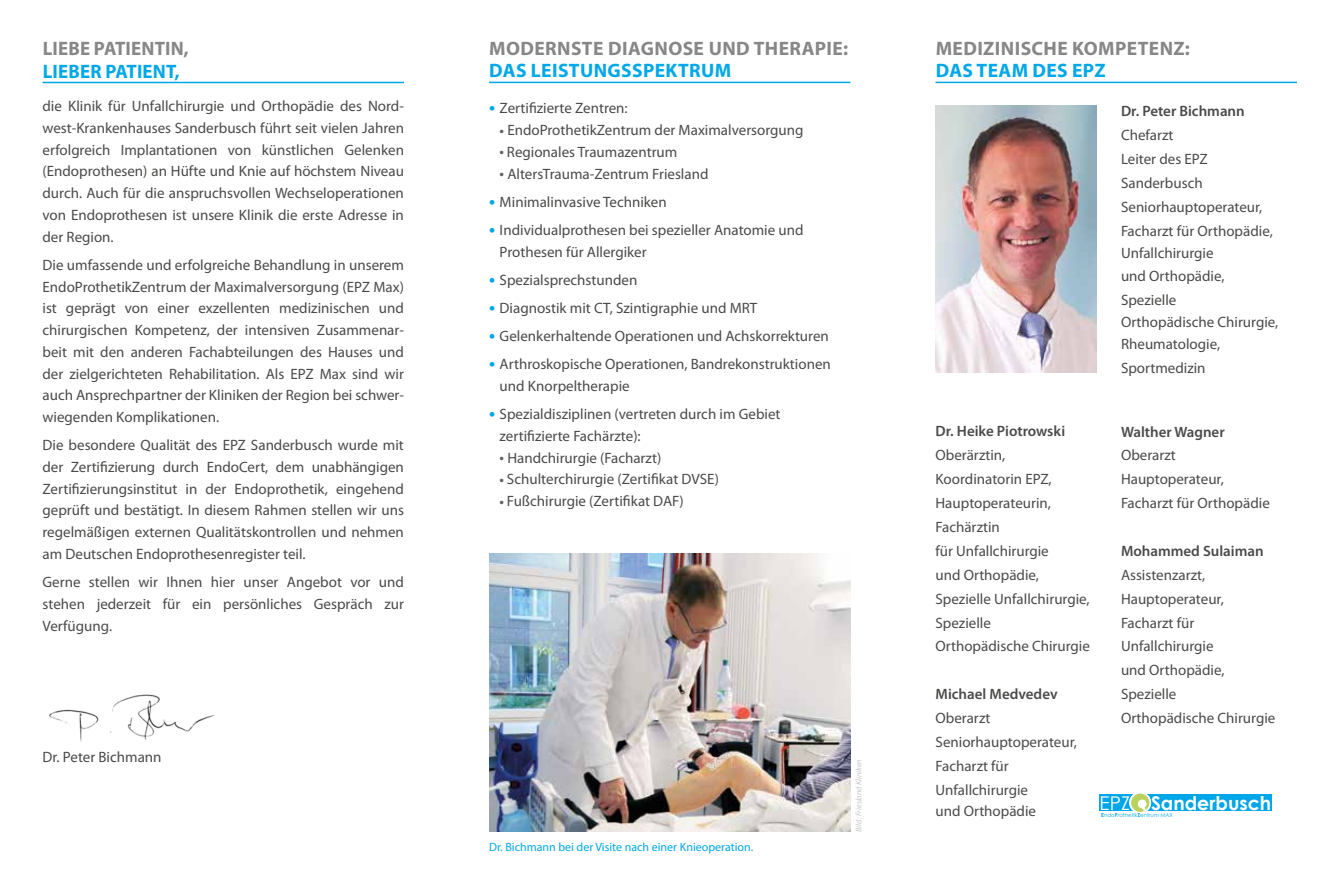
<style>
.page{position:relative;width:1331px;height:893px;background:#fff}
.page>*{position:absolute;margin:0;border:0;box-sizing:border-box;transform-origin:0 0}
.t1{font:700 19.5px "Myriad Pro";letter-spacing:.02em;color:#878787}
.t2{font:700 19.5px "Myriad Pro";letter-spacing:.02em;color:#00a8e7}
.t3{font:700 18.9px "Century Gothic";color:#fff}
.t4{font:15px/23.9px "Myriad Pro";color:#4a4a49}
.t5{font:600 15px "Myriad Pro";color:#4a4a49}
.t6{font:12px "Myriad Variable Concept";color:#00a8e7}
.t7{font:italic 8.25px "Myriad Pro";color:#c6c6c6}
.t8{font:5.4px "Century Gothic";color:#00a6e8}
.s1{font-weight:700;font-size:18px;color:#00a8e7}
.s2{font-weight:700;font-size:13.5px;color:#646363}
.s3{font-weight:400}
.s4{font-weight:700}
</style>
<div class="page">
<hr style="left:935px;top:82px;width:362px;height:1px;background:#00a8e7">
<img style="left:935px;top:105px;width:161px;height:267px">
<hr style="left:43px;top:82px;width:361px;height:1px;background:#00a8e7">
<img style="left:49px;top:694px;width:166px;height:48px">
<img style="left:489px;top:553px;width:361px;height:279px">
<hr style="left:489px;top:82px;width:361px;height:1px;background:#00a8e7">
<div style="left:1100px;top:795px;width:172px;height:16px;background:#00a6e8"></div>
<div style="left:1130px;top:793px;width:20px;height:20px;background:#bad15e;border-radius:50%"></div>
<div style="left:1129px;top:792px;width:22px;height:22px;border:2px solid #fff;border-radius:50%"></div>
<svg style="left:1138px;top:799px;width:8px;height:9px"></svg>
<svg style="left:1129px;top:802px;width:23px;height:12px"></svg>
<h1 class="t1" style="left:43px;top:36px;width:148px">LIEBE PATIENTIN,</h1>
<h1 class="t2" style="left:43px;top:58px;width:139px">LIEBER PATIENT,</h1>
<p class="t4" style="left:43px;top:95px;width:363px;line-height:21.8px;text-align:justify">die Klinik für Unfallchirurgie und Orthopädie des Nord&shy;west-Krankenhauses Sanderbusch führt seit vielen Jahren erfolgreich Implantationen von künstlichen Gelenken (Endoprothesen) an Hüfte und Knie auf höchstem Niveau durch. Auch für die anspruchsvollen Wechseloperationen von Endoprothesen ist unsere Klinik die erste Adresse in der Region.</p>
<p class="t4" style="left:43px;top:254px;width:363px;line-height:21.8px;text-align:justify">Die umfassende und erfolgreiche Behandlung in unserem EndoProthetikZentrum der Maximalversorgung (EPZ Max) ist geprägt von einer exzellenten medizinischen und chirurgischen Kompetenz, der intensiven Zusammenar&shy;beit mit den anderen Fachabteilungen des Hauses und der zielgerichteten Rehabilitation. Als EPZ Max sind wir auch Ansprechpartner der Kliniken der Region bei schwer&shy;wiegenden Komplikationen.</p>
<p class="t4" style="left:43px;top:434px;width:363px;line-height:21.8px;text-align:justify">Die besondere Qualität des EPZ Sanderbusch wurde mit der Zertifizierung durch EndoCert, dem unabhängigen Zertifizierungsinstitut in der Endoprothetik, eingehend geprüft und bestätigt. In diesem Rahmen stellen wir uns regelmäßigen externen Qualitätskontrollen und nehmen am Deutschen Endoprothesenregister teil.</p>
<p class="t4" style="left:43px;top:571px;width:363px;line-height:21.8px;text-align:justify">Gerne stellen wir Ihnen hier unser Angebot vor und stehen jederzeit für ein persönliches Gespräch zur Verfügung.</p>
<p class="t4" style="left:43px;top:745px;width:121px">Dr. Peter Bichmann</p>
<h1 class="t1" style="left:489px;top:36px;width:360px">MODERNSTE DIAGNOSE UND THERAPIE:</h1>
<h1 class="t2" style="left:489px;top:57px;width:243px">DAS LEISTUNGSSPEKTRUM</h1>
<p class="t4" style="left:489px;top:96px;width:140px"><span class="s1">•</span> Zertifizierte Zentren:</p>
<p class="t4" style="left:500px;top:118px;width:305px"><span class="s2">•</span> EndoProthetikZentrum der Maximalversorgung</p>
<p class="t4" style="left:500px;top:140px;width:179px"><span class="s2">•</span> Regionales Traumazentrum</p>
<p class="t4" style="left:500px;top:161px;width:210px"><span class="s2">•</span> AltersTrauma-Zentrum Friesland</p>
<p class="t4" style="left:489px;top:190px;width:179px"><span class="s1">•</span> Minimalinvasive Techniken</p>
<p class="t4" style="left:500px;top:219px;width:305px;line-height:21.8px;text-indent:-11px"><span class="s1">•</span> Individualprothesen bei spezieller Anatomie und<br>Prothesen für Allergiker</p>
<p class="t4" style="left:489px;top:268px;width:150px"><span class="s1">•</span> Spezialsprechstunden</p>
<p class="t4" style="left:489px;top:296px;width:270px"><span class="s1">•</span> Diagnostik mit CT, Szintigraphie und MRT</p>
<p class="t4" style="left:489px;top:324px;width:341px"><span class="s1">•</span> Gelenkerhaltende Operationen und Achskorrekturen</p>
<p class="t4" style="left:500px;top:353px;width:333px;line-height:21.8px;text-indent:-11px"><span class="s1">•</span> Arthroskopische Operationen, Bandrekonstruktionen und Knorpeltherapie</p>
<p class="t4" style="left:500px;top:403px;width:282px;line-height:21.8px;text-indent:-11px"><span class="s1">•</span> Spezialdisziplinen (vertreten durch im Gebiet zertifizierte Fachärzte):</p>
<p class="t4" style="left:500px;top:445px;width:163px"><span class="s2">•</span> Handchirurgie (Facharzt)</p>
<p class="t4" style="left:500px;top:467px;width:221px"><span class="s2">•</span> Schulterchirurgie (Zertifikat DVSE)</p>
<p class="t4" style="left:500px;top:489px;width:186px"><span class="s2">•</span> Fußchirurgie (Zertifikat DAF)</p>
<p class="t6" style="left:489px;top:839px;width:266px">Dr. Bichmann bei der Visite nach einer Knieoperation.</p>
<p class="t7" style="left:853px;top:832px;width:74px;rotate:-90deg">Bild: Friesland Kliniken</p>
<h1 class="t1" style="left:936px;top:36px;width:256px">MEDIZINISCHE KOMPETENZ:</h1>
<h1 class="t2" style="left:936px;top:57px;width:172px">DAS TEAM DES EPZ</h1>
<p class="t5" style="left:1121px;top:102px;width:125px">Dr. Peter Bichmann</p>
<p class="t4" style="left:1121px;top:123px;width:153px">Chefarzt<br>Leiter des EPZ<br>Sanderbusch<br>Seniorhauptoperateur,<br>Facharzt für Orthopädie,</p>
<p class="t4" style="left:1121px;top:240px;width:105px">Unfallchirurgie und Orthopädie,<br>Spezielle</p>
<p class="t4" style="left:1121px;top:311px;width:159px;line-height:21.8px">Orthopädische Chirurgie,<br>Rheumatologie,</p>
<p class="t4" style="left:1121px;top:355px;width:86px">Sportmedizin</p>
<p class="t5" style="left:935px;top:422px;width:131px">Dr. Heike Piotrowski</p>
<p class="t4" style="left:935px;top:443px;width:156px">Oberärztin,<br>Koordinatorin EPZ,<br>Hauptoperateurin,<br>Fachärztin<br>für Unfallchirurgie<br>und Orthopädie,<br>Spezielle Unfallchirurgie,<br>Spezielle<br>Orthopädische Chirurgie</p>
<p class="t5" style="left:935px;top:685px;width:124px">Michael Medvedev</p>
<p class="t4" style="left:935px;top:706px;width:143px">Oberarzt<br>Seniorhauptoperateur,<br>Facharzt für<br>Unfallchirurgie</p>
<p class="t4" style="left:935px;top:799px;width:102px">und Orthopädie</p>
<p class="t5" style="left:1121px;top:422px;width:105px">Walther Wagner</p>
<p class="t4" style="left:1121px;top:443px;width:150px">Oberarzt<br>Hauptoperateur,<br>Facharzt für Orthopädie</p>
<p class="t5" style="left:1121px;top:541px;width:144px">Mohammed Sulaiman</p>
<p class="t4" style="left:1121px;top:563px;width:156px">Assistenzarzt,<br>Hauptoperateur,<br>Facharzt für<br>Unfallchirurgie<br>und Orthopädie,<br>Spezielle<br>Orthopädische Chirurgie</p>
<p class="t3" style="left:1100px;top:788px;width:173px"><span class="s3">EPZ</span> Sanderbusch</p>
<p class="t8" style="left:1101px;top:811px;width:73px"><span class="s4">E</span>ndo<span class="s4">P</span>rothetik<span class="s4">Z</span>entrum MAX</p>
</div>
